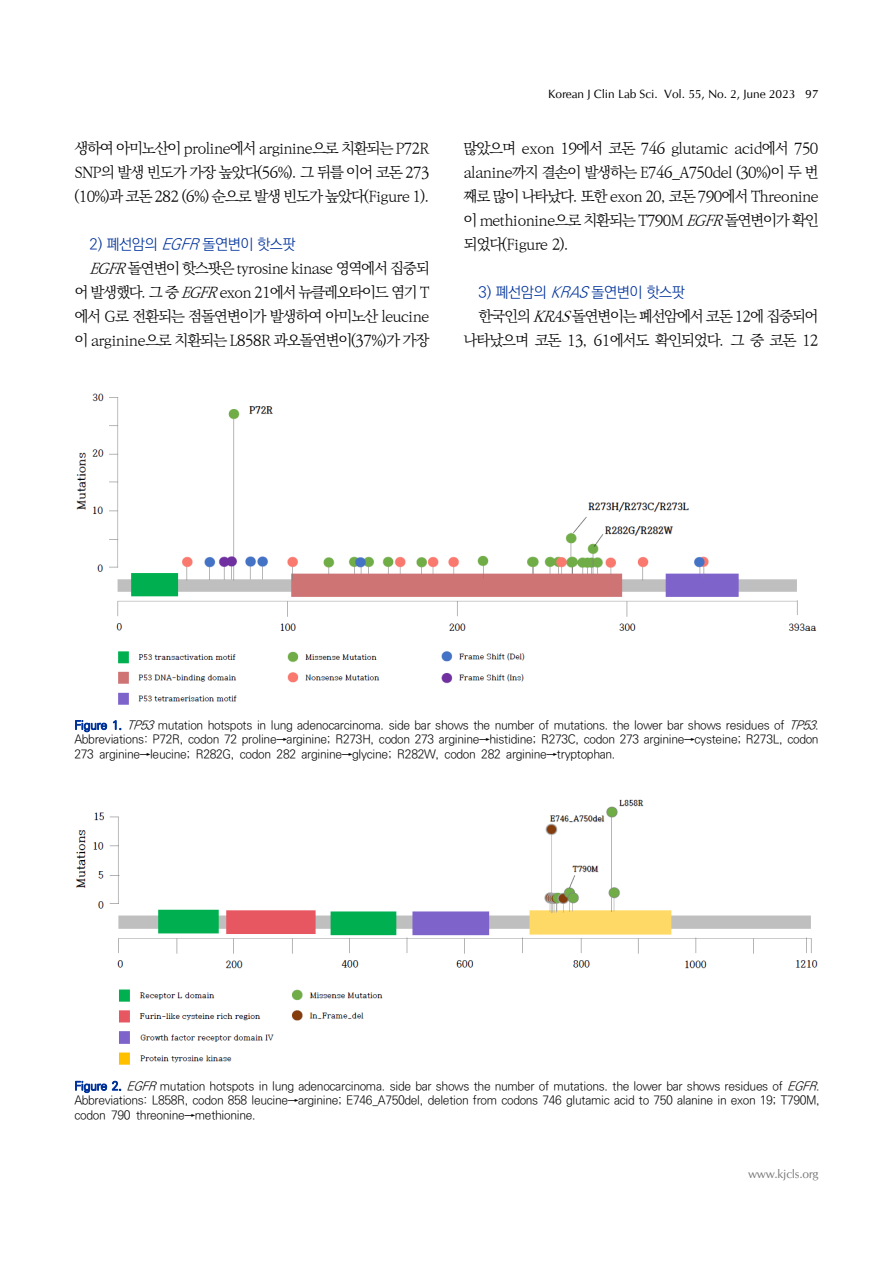
<style>
.page{position:relative;width:893px;height:1263px;background:#fff}
.page>*{position:absolute;margin:0;border:0;box-sizing:border-box;transform-origin:0 0}
.t1{font:300 15px/24px "Ko Pub Batang";letter-spacing:-.075em;color:#000;text-align:justify}
.t2{font:300 15px "Ko Pub Dotum";letter-spacing:-.03em;color:#00339a}
.t3{font:300 15px "Ko Pub Batang";letter-spacing:-.045em;color:#000}
.t4{font:300 12px/14.4px "Ko Pub Dotum";letter-spacing:-.03em;color:#000;text-align:justify}
.t5{font:12px "CG Omega";letter-spacing:-.005em;color:#000}
.t6{font:12px "CG Omega";letter-spacing:-.025em;color:#787878}
.s1{font-style:italic}
.s2{font-weight:500;color:#00339a}
</style>
<div class="page">
<img style="left:76px;top:799px;width:742px;height:266px">
<img style="left:76px;top:393px;width:741px;height:312px">
<p class="t1" style="left:74px;top:137px;width:357px">생하여 아미노산이 proline에서 arginine으로 치환되는 P72R SNP의 발생 빈도가 가장 높았다(56%). 그 뒤를 이어 코돈 273 (10%)과 코돈 282 (6%) 순으로 발생 빈도가 높았다(Figure 1).</p>
<p class="t2" style="left:89px;top:236px;width:208px">2) 폐선암의 <span class="s1">EGFR</span>돌연변이 핫스팟</p>
<p class="t1" style="left:89px;top:257px;width:342px"><span class="s1">EGFR</span>돌연변이 핫스팟은 tyrosine kinase 영역에서 집중되</p>
<p class="t1" style="left:74px;top:281px;width:357px">어 발생했다. 그 중 <span class="s1">EGFR</span>exon 21에서 뉴클레오타이드 염기 T</p>
<p class="t1" style="left:74px;top:305px;width:357px">에서 G로 전환되는 점돌연변이가 발생하여 아미노산 leucine</p>
<p class="t3" style="left:74px;top:332px;width:357px">이 arginine으로 치환되는 L858R 과오돌연변이(37%)가 가장</p>
<p class="t5" style="left:548px;top:86px;width:272px">Korean J Clin Lab Sci. Vol. 55, No. 2, June 2023 97</p>
<p class="t1" style="left:463px;top:137px;width:357px">많았으며 exon 19에서 코돈 746 glutamic acid에서 750 alanine까지 결손이 발생하는 E746_A750del (30%)이 두 번 째로 많이 나타났다. 또한 exon 20, 코돈 790에서 Threonine 이 methionine으로 치환되는 T790M <span class="s1">EGFR</span>돌연변이가 확인 되었다(Figure 2).</p>
<p class="t2" style="left:478px;top:284px;width:208px">3) 폐선암의 <span class="s1">KRAS</span>돌연변이 핫스팟</p>
<p class="t1" style="left:478px;top:305px;width:342px">한국인의 <span class="s1">KRAS</span>돌연변이는 폐선암에서 코돈 12에 집중되어</p>
<p class="t1" style="left:464px;top:329px;width:356px">나타났으며 코돈 13, 61에서도 확인되었다. 그 중 코돈 12</p>
<p class="t4" style="left:74px;top:718px;width:747px"><span class="s2">Figure 1.</span> <span class="s1">TP53</span>mutation hotspots in lung adenocarcinoma. side bar shows the number of mutations. the lower bar shows residues of <span class="s1">TP53</span>.<br>Abbreviations: P72R, codon 72 proline→arginine; R273H, codon 273 arginine→histidine; R273C, codon 273 arginine→cysteine; R273L, codon 273 arginine→leucine; R282G, codon 282 arginine→glycine; R282W, codon 282 arginine→tryptophan.</p>
<p class="t4" style="left:74px;top:1079px;width:748px"><span class="s2">Figure 2.</span> <span class="s1">EGFR</span>mutation hotspots in lung adenocarcinoma. side bar shows the number of mutations. the lower bar shows residues of <span class="s1">EGFR</span>.<br>Abbreviations: L858R, codon 858 leucine→arginine; E746_A750del, deletion from codons 746 glutamic acid to 750 alanine in exon 19; T790M, codon 790 threonine→methionine.</p>
<p class="t6" style="left:748px;top:1166px;width:72px">www.kjcls.org</p>
</div>
